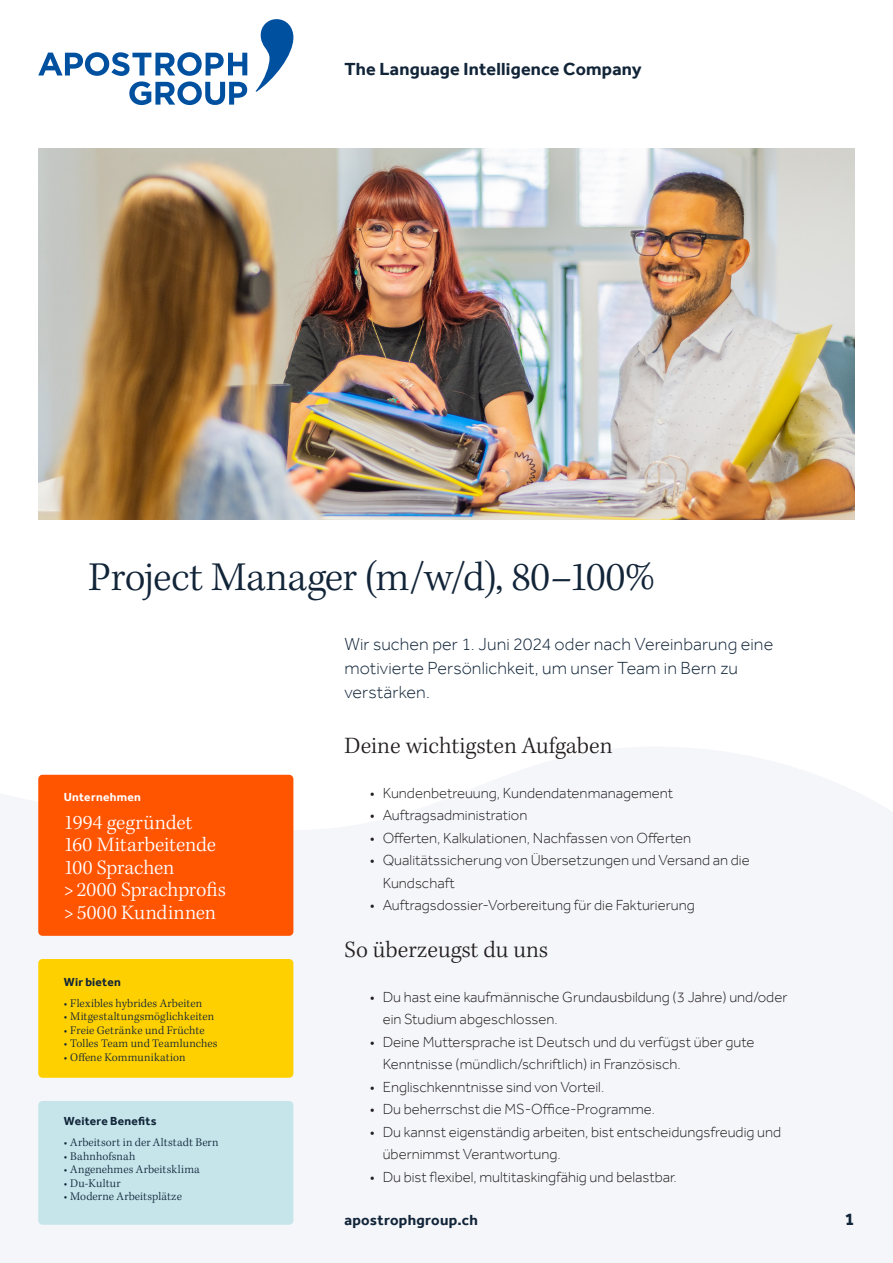
<style>
.page{position:relative;width:893px;height:1263px;background:#fff}
.page>*{position:absolute;margin:0;border:0;box-sizing:border-box;transform-origin:0 0}
.t1{font:300 42px "Kepler Std";letter-spacing:-.015em;color:#112438}
.ZW{font:300 24px "Kepler Std";color:#231f20}
.t2{font:300 21px "Kepler Std";letter-spacing:-.005em;color:#fff}
.t3{font:300 21px "Kepler Std";letter-spacing:.015em;color:#fff}
.t4{font:300 18px "Effra";letter-spacing:.005em;color:#112438}
.t5{font:700 18px "Effra";letter-spacing:.01em;color:#112438}
.t6{font:300 15px/22.5px "Effra";color:#231f20}
.t7{font:700 15px "Effra";letter-spacing:.02em;color:#112438}
.t8{font:300 12px "Kepler Std";letter-spacing:.01em;color:#112438}
.t9{font:700 12px "Effra";letter-spacing:.02em;color:#112438}
.t10{font:700 12px "Effra";letter-spacing:.02em;color:#fff}
</style>
<div class="page">
<svg style="left:256px;top:19px;width:37px;height:73px"></svg>
<svg style="left:38px;top:52px;width:209px;height:53px"></svg>
<div style="left:38px;top:959px;width:255px;height:119px;background:#ffd000;border-radius:4px"></div>
<div style="left:38px;top:1101px;width:255px;height:124px;background:#c5e5eb;border-radius:4px"></div>
<div style="left:38px;top:775px;width:255px;height:161px;background:#ff5400;border-radius:4px"></div>
<img style="left:38px;top:148px;width:817px;height:372px">
<p class="t5" style="left:344px;top:59px;width:299px">The Language Intelligence Company</p>
<p class="t1" style="left:89px;top:554px;width:568px">Project Manager (m/w/d), 80–100%</p>
<p class="t10" style="left:64px;top:790px;width:79px">Unternehmen</p>
<p class="t2" style="left:64px;top:810px;width:130px">1994 gegründet</p>
<p class="t2" style="left:64px;top:833px;width:154px">160 Mitarbeitende</p>
<p class="t2" style="left:64px;top:855px;width:112px">100 Sprachen</p>
<p class="t2" style="left:64px;top:878px;width:164px">&gt; 2000 Sprachprofis</p>
<p class="t3" style="left:64px;top:900px;width:154px">&gt; 5000 Kundinnen</p>
<p class="t9" style="left:64px;top:974px;width:59px">Wir bieten</p>
<p class="t8" style="left:64px;top:996px;width:140px">• Flexibles hybrides Arbeiten</p>
<p class="t8" style="left:64px;top:1010px;width:152px">• Mitgestaltungsmöglichkeiten</p>
<p class="t8" style="left:64px;top:1023px;width:143px">• Freie Getränke und Früchte</p>
<p class="t8" style="left:64px;top:1037px;width:155px">• Tolles Team und Teamlunches</p>
<p class="t8" style="left:64px;top:1050px;width:123px">• Offene Kommunikation</p>
<p class="t9" style="left:64px;top:1114px;width:94px">Weitere Benefits</p>
<p class="t8" style="left:64px;top:1136px;width:156px">• Arbeitsort in der Altstadt Bern</p>
<p class="t8" style="left:64px;top:1149px;width:73px">• Bahnhofsnah</p>
<p class="t8" style="left:64px;top:1163px;width:137px">• Angenehmes Arbeitsklima</p>
<p class="t8" style="left:64px;top:1176px;width:59px">• Du-Kultur</p>
<p class="t8" style="left:64px;top:1190px;width:120px">• Moderne Arbeitsplätze</p>
<p class="t4" style="left:344px;top:634px;width:430px">Wir suchen per 1. Juni 2024 oder nach Vereinbarung eine</p>
<p class="t4" style="left:344px;top:658px;width:395px">motivierte Persönlichkeit, um unser Team in Bern zu</p>
<p class="t4" style="left:344px;top:682px;width:87px">verstärken.</p>
<p class="ZW" style="left:344px;top:731px;width:270px">Deine wichtigsten Aufgaben</p>
<p class="t6" style="left:370px;top:781px;width:305px">• Kundenbetreuung, Kundendatenmanagement</p>
<p class="t6" style="left:370px;top:803px;width:159px">• Auftragsadministration</p>
<p class="t6" style="left:370px;top:826px;width:323px">• Offerten, Kalkulationen, Nachfassen von Offerten</p>
<p class="t6" style="left:383px;top:848px;width:369px;text-indent:-13px">• Qualitätssicherung von Übersetzungen und Versand an die<br>Kundschaft</p>
<p class="t6" style="left:370px;top:893px;width:326px">• Auftragsdossier-Vorbereitung für die Fakturierung</p>
<p class="ZW" style="left:344px;top:935px;width:205px">So überzeugst du uns</p>
<p class="t6" style="left:383px;top:985px;width:406px;text-indent:-13px">• Du hast eine kaufmännische Grundausbildung (3 Jahre) und/oder ein Studium abgeschlossen.</p>
<p class="t6" style="left:383px;top:1030px;width:373px;text-indent:-13px">• Deine Muttersprache ist Deutsch und du verfügst über gute<br>Kenntnisse (mündlich/schriftlich) in Französisch.</p>
<p class="t6" style="left:370px;top:1075px;width:236px">• Englischkenntnisse sind von Vorteil.</p>
<p class="t6" style="left:370px;top:1097px;width:287px">• Du beherrschst die MS-Office-Programme.</p>
<p class="t6" style="left:383px;top:1120px;width:400px;text-indent:-13px">• Du kannst eigenständig arbeiten, bist entscheidungsfreudig und übernimmst Verantwortung.</p>
<p class="t6" style="left:370px;top:1165px;width:308px">• Du bist flexibel, multitaskingfähig und belastbar.</p>
<p class="t7" style="left:344px;top:1211px;width:135px">apostrophgroup.ch</p>
<p class="t5" style="left:845px;top:1208px;width:11px">1</p>
</div>
